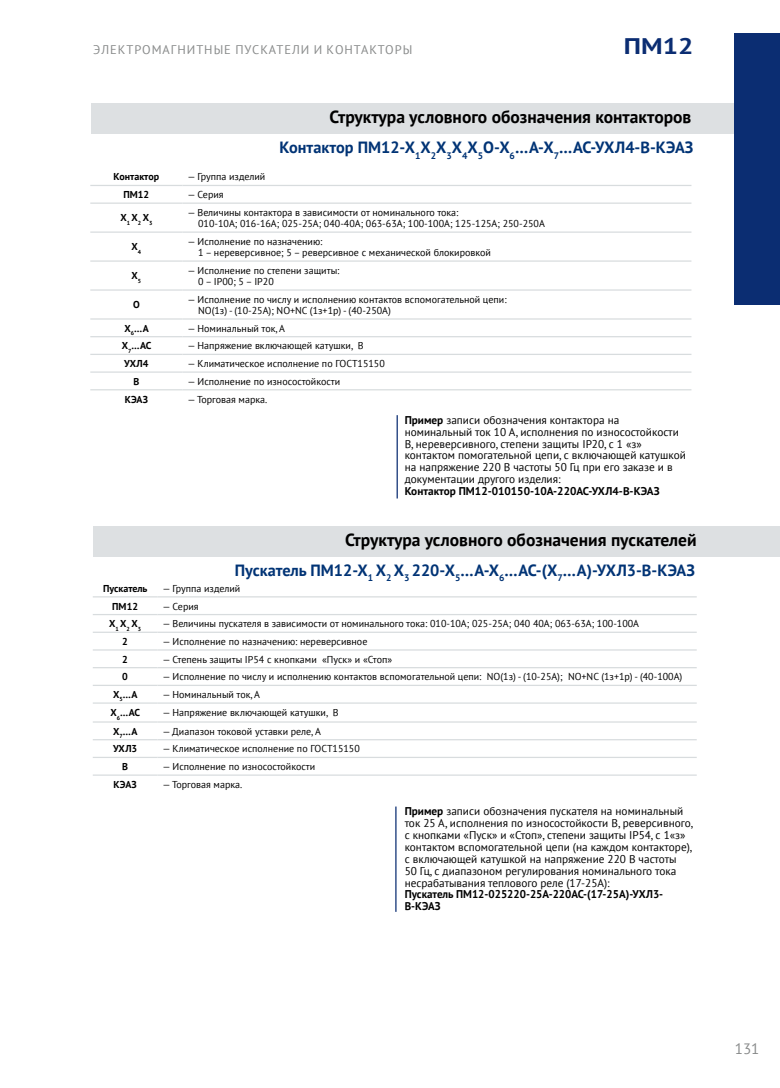
<style>
.page{position:relative;width:780px;height:1088px;background:#fff}
.page>*{position:absolute;margin:0;border:0;box-sizing:border-box;transform-origin:0 0}
.t1{font:700 22.5px "PT Sans";color:#0b2d72;scale:1.2 1}
.t2{font:700 17.5px "PT Sans";color:#000}
.t3{font:700 16.25px "PT Sans";color:#003375}
.t4{font:15px "PT Sans";color:#888a8a}
.t5{font:12.5px "PT Sans";color:#888a8a}
.t6{font:11.25px/11.9px "PT Sans";color:#000}
.t7{font:700 11.25px/11.9px "PT Sans";color:#000}
.t8{font:10px/11.2px "PT Sans";color:#000}
.t9{font:700 10px "PT Sans";color:#000}
.s1{font-weight:700}
</style>
<div class="page">
<div style="left:91px;top:103px;width:689px;height:31px;background:#dde0e2"></div>
<div style="left:735px;top:33px;width:45px;height:271px;background:#0b2d72"></div>
<hr style="left:90px;top:185px;width:92px;height:1px;background:#d8dcde">
<hr style="left:182px;top:185px;width:509px;height:1px;background:#d8dcde">
<hr style="left:90px;top:203px;width:92px;height:1px;background:#d8dcde">
<hr style="left:182px;top:203px;width:509px;height:1px;background:#d8dcde">
<hr style="left:90px;top:231px;width:92px;height:2px;background:#d8dcde">
<hr style="left:182px;top:231px;width:509px;height:2px;background:#d8dcde">
<hr style="left:90px;top:260px;width:92px;height:2px;background:#d8dcde">
<hr style="left:182px;top:260px;width:509px;height:2px;background:#d8dcde">
<hr style="left:90px;top:289px;width:92px;height:2px;background:#d8dcde">
<hr style="left:182px;top:289px;width:509px;height:2px;background:#d8dcde">
<hr style="left:90px;top:318px;width:92px;height:2px;background:#d8dcde">
<hr style="left:182px;top:318px;width:509px;height:2px;background:#d8dcde">
<hr style="left:90px;top:336px;width:92px;height:1px;background:#d8dcde">
<hr style="left:182px;top:336px;width:509px;height:1px;background:#d8dcde">
<hr style="left:90px;top:354px;width:92px;height:1px;background:#d8dcde">
<hr style="left:182px;top:354px;width:509px;height:1px;background:#d8dcde">
<hr style="left:90px;top:371px;width:92px;height:2px;background:#d8dcde">
<hr style="left:182px;top:371px;width:509px;height:2px;background:#d8dcde">
<hr style="left:90px;top:389px;width:92px;height:1px;background:#d8dcde">
<hr style="left:182px;top:389px;width:509px;height:1px;background:#d8dcde">
<hr style="left:396px;top:415px;width:2px;height:83px;background:#0b2d72">
<hr style="left:93px;top:596px;width:64px;height:1px;background:#d8dcde">
<hr style="left:157px;top:596px;width:539px;height:1px;background:#d8dcde">
<hr style="left:93px;top:614px;width:64px;height:1px;background:#d8dcde">
<hr style="left:157px;top:614px;width:539px;height:1px;background:#d8dcde">
<hr style="left:93px;top:632px;width:64px;height:1px;background:#d8dcde">
<hr style="left:157px;top:632px;width:539px;height:1px;background:#d8dcde">
<hr style="left:93px;top:649px;width:64px;height:1px;background:#d8dcde">
<hr style="left:157px;top:649px;width:539px;height:1px;background:#d8dcde">
<hr style="left:93px;top:667px;width:64px;height:1px;background:#d8dcde">
<hr style="left:157px;top:667px;width:539px;height:1px;background:#d8dcde">
<hr style="left:93px;top:685px;width:64px;height:1px;background:#d8dcde">
<hr style="left:157px;top:685px;width:539px;height:1px;background:#d8dcde">
<hr style="left:93px;top:702px;width:64px;height:2px;background:#d8dcde">
<hr style="left:157px;top:702px;width:539px;height:2px;background:#d8dcde">
<hr style="left:93px;top:721px;width:64px;height:2px;background:#d8dcde">
<hr style="left:157px;top:721px;width:539px;height:2px;background:#d8dcde">
<hr style="left:93px;top:739px;width:64px;height:1px;background:#d8dcde">
<hr style="left:157px;top:739px;width:539px;height:1px;background:#d8dcde">
<hr style="left:93px;top:757px;width:64px;height:1px;background:#d8dcde">
<hr style="left:157px;top:757px;width:539px;height:1px;background:#d8dcde">
<hr style="left:93px;top:774px;width:64px;height:2px;background:#d8dcde">
<hr style="left:157px;top:774px;width:539px;height:2px;background:#d8dcde">
<div style="left:93px;top:526px;width:687px;height:30px;background:#dde0e2"></div>
<hr style="left:395px;top:806px;width:1px;height:106px;background:#0b2d72">
<p class="t5" style="left:93px;top:42px;width:18px">Электромагн</p>
<p class="t5" style="left:187px;top:42px;width:58px">итные пускател</p>
<p class="t5" style="left:301px;top:42px;width:35px">и и контактор</p>
<p class="t5" style="left:403px;top:42px;width:11px">ы</p>
<h1 class="t1" style="left:624px;top:31px;width:59px">ПМ12</h1>
<h2 class="t2" style="left:329px;top:106px;width:363px">Структура условного обозначения контакторов</h2>
<h3 class="t3" style="left:279px;top:137px;width:415px">Контактор ПМ 12-Х<sub>1</sub>Х<sub>2</sub>Х<sub>3</sub>Х<sub>4</sub>Х<sub>5</sub>О-Х<sub>6</sub>…А-Х<sub>7</sub>…АС-УХЛ4-В-КЭАЗ</h3>
<p class="t9" style="left:114px;top:170px;width:47px">Контактор</p>
<p class="t8" style="left:187px;top:171px;width:79px">— Группа изделий</p>
<p class="t9" style="left:123px;top:188px;width:27px">ПМ12</p>
<p class="t8" style="left:187px;top:189px;width:38px">— Серия</p>
<p class="t9" style="left:120px;top:211px;width:33px">Х<sub>1</sub> Х<sub>2</sub> Х<sub>3</sub></p>
<p class="t8" style="left:198px;top:206px;width:348px;text-indent:-11px">— Величины контактора в зависимости от номинального тока:<br>010-10А; 016-16А; 025-25А; 040-40А; 063-63А; 100-100А; 125-125А; 250-250А</p>
<p class="t9" style="left:132px;top:240px;width:11px">Х<sub>4</sub></p>
<p class="t8" style="left:198px;top:235px;width:294px;text-indent:-11px">— Исполнение по назначению:<br>1 – нереверсивное; 5 – реверсивное с механической блокировкой</p>
<p class="t9" style="left:132px;top:269px;width:11px">Х<sub>5</sub></p>
<p class="t8" style="left:198px;top:264px;width:143px;text-indent:-11px">— Исполнение по степени защиты:<br>0 – IP00; 5 – IP20</p>
<p class="t9" style="left:133px;top:298px;width:8px">O</p>
<p class="t8" style="left:198px;top:293px;width:310px;text-indent:-11px">— Исполнение по числу и исполнению контактов вспомогательной цепи:<br>NO(1з) - (10-25A); NO+NC (1з+1p) - (40-250A)</p>
<p class="t9" style="left:124px;top:322px;width:26px">Х<sub>6</sub>…А</p>
<p class="t8" style="left:187px;top:322px;width:99px">— Номинальный ток, А</p>
<p class="t9" style="left:122px;top:339px;width:25px">Х<sub>7</sub>…АС</p>
<p class="t8" style="left:187px;top:340px;width:178px">— Напряжение включающей катушки, В</p>
<p class="t9" style="left:124px;top:357px;width:26px">УХЛ4</p>
<p class="t8" style="left:187px;top:358px;width:199px">— Климатическое исполнение по ГОСТ15150</p>
<p class="t9" style="left:133px;top:375px;width:7px">В</p>
<p class="t8" style="left:187px;top:375px;width:154px">— Исполнение по износостойкости</p>
<p class="t9" style="left:125px;top:392px;width:25px">КЭАЗ</p>
<p class="t8" style="left:187px;top:393px;width:81px">— Торговая марка.</p>
<p class="t6" style="left:404px;top:414px;width:283px"><span class="s1">Пример</span> записи обозначения контактора на номинальный ток 10 А, исполнения по износостойкости В, нереверсивного, степени защиты IP20, с 1 «з» контактом помогательной цепи, с включающей катушкой на напряжение 220 В частоты 50 Гц при его заказе и в документации другого изделия:</p>
<p class="t7" style="left:404px;top:485px;width:256px">Контактор ПМ 12-010150-10А-220АС-УХЛ4-В-КЭАЗ</p>
<h2 class="t2" style="left:345px;top:528px;width:353px">Структура условного обозначения пускателей</h2>
<h3 class="t3" style="left:235px;top:559px;width:461px">Пускатель ПМ 12-Х<sub>1</sub> Х<sub>2</sub> Х<sub>3</sub> 220-Х<sub>5</sub>…А-Х<sub>6</sub>…АС-(Х<sub>7</sub>…А)-УХЛ3-В-КЭАЗ</h3>
<p class="t9" style="left:103px;top:582px;width:46px">Пускатель</p>
<p class="t8" style="left:162px;top:582px;width:79px">— Группа изделий</p>
<p class="t9" style="left:112px;top:599px;width:27px">ПМ12</p>
<p class="t8" style="left:162px;top:600px;width:38px">— Серия</p>
<p class="t9" style="left:109px;top:617px;width:33px">Х<sub>1</sub> Х<sub>2</sub> Х<sub>3</sub></p>
<p class="t8" style="left:162px;top:618px;width:478px">— Величины пускателя в зависимости от номинального тока: 010-10А; 025-25А; 040 40А; 063-63А; 100-100А</p>
<p class="t9" style="left:122px;top:635px;width:7px">2</p>
<p class="t8" style="left:162px;top:635px;width:206px">— Исполнение по назначению: нереверсивное</p>
<p class="t9" style="left:122px;top:652px;width:7px">2</p>
<p class="t8" style="left:162px;top:653px;width:231px">— Степень защиты IP54 с кнопками «Пуск» и «Стоп»</p>
<p class="t9" style="left:122px;top:670px;width:7px">0</p>
<p class="t8" style="left:162px;top:671px;width:521px">— Исполнение по числу и исполнению контактов вспомогательной цепи: NO(1з) - (10-25A); NO+NC (1з+1p) - (40-100A)</p>
<p class="t9" style="left:113px;top:688px;width:26px">Х<sub>5</sub>…А</p>
<p class="t8" style="left:162px;top:689px;width:99px">— Номинальный ток, А</p>
<p class="t9" style="left:110px;top:706px;width:25px">Х<sub>6</sub>…АС</p>
<p class="t8" style="left:162px;top:706px;width:178px">— Напряжение включающей катушки, В</p>
<p class="t9" style="left:113px;top:724px;width:26px">Х<sub>7</sub>…А</p>
<p class="t8" style="left:162px;top:725px;width:160px">— Диапазон токовой уставки реле, А</p>
<p class="t9" style="left:113px;top:742px;width:26px">УХЛ3</p>
<p class="t8" style="left:162px;top:743px;width:199px">— Климатическое исполнение по ГОСТ15150</p>
<p class="t9" style="left:122px;top:760px;width:7px">В</p>
<p class="t8" style="left:162px;top:761px;width:154px">— Исполнение по износостойкости</p>
<p class="t9" style="left:114px;top:778px;width:25px">КЭАЗ</p>
<p class="t8" style="left:162px;top:778px;width:81px">— Торговая марка.</p>
<p class="t6" style="left:404px;top:805px;width:290px"><span class="s1">Пример</span> записи обозначения пускателя на номинальный ток 25 А, исполнения по износостойкости В, реверсивного, с кнопками «Пуск» и «Стоп», степени защиты IP54, с 1«з» контактом вспомогательной цепи (на каждом контакторе), с включающей катушкой на напряжение 220 В частоты<br>50 Гц, с диапазоном регулирования номинального тока несрабатывания теплового реле (17-25А):</p>
<p class="t7" style="left:404px;top:888px;width:260px">Пускатель ПМ12-025220-25А-220АС-(17-25А)-УХЛ3-<br>В-КЭАЗ</p>
<h3 class="t4" style="left:735px;top:1039px;width:26px">131</h3>
</div>
